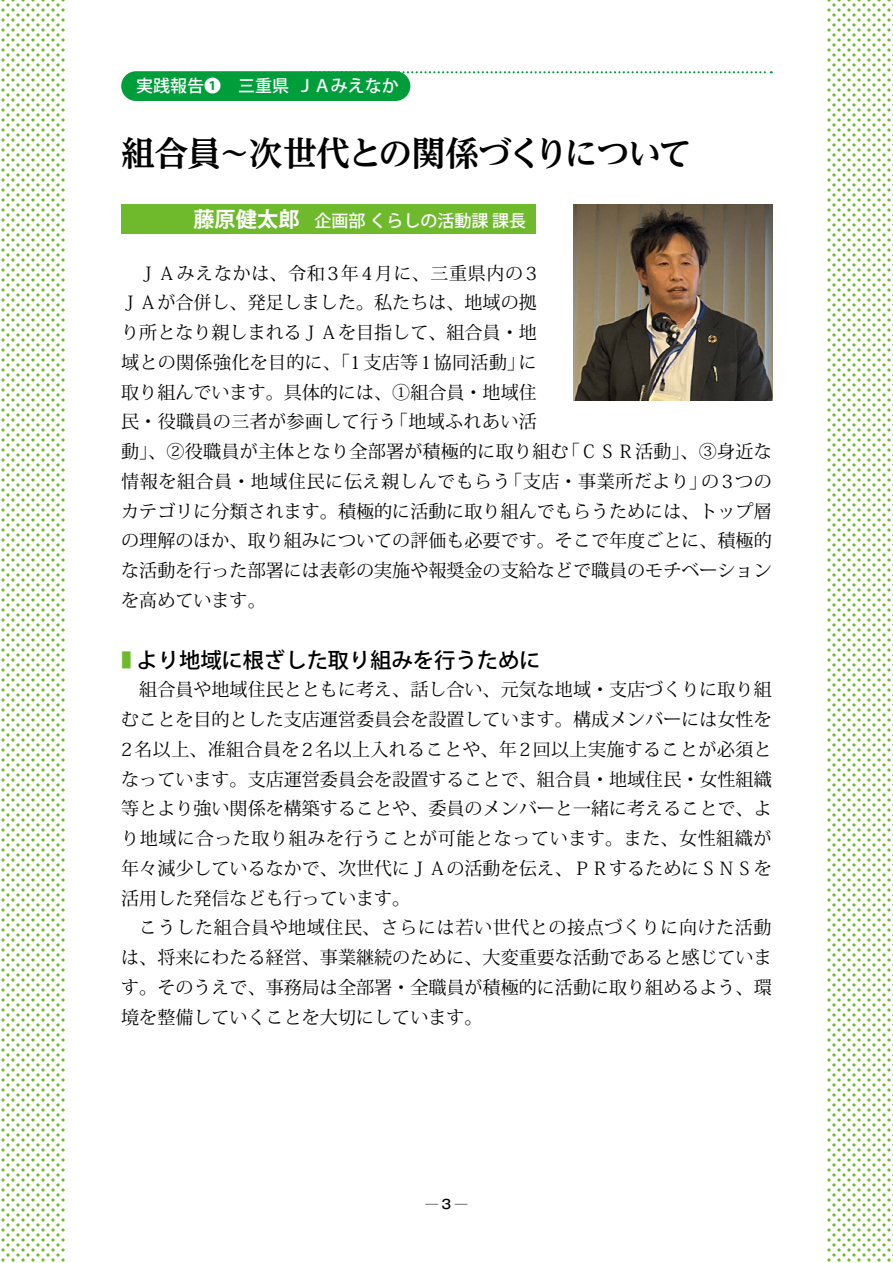
<style>
.page{position:relative;width:893px;height:1263px;background:#fff}
.page>*{position:absolute;margin:0;border:0;box-sizing:border-box;transform-origin:0 0}
.t1{font:700 34.05px "UD Reimin Pr 6";letter-spacing:-.06em;color:#000}
.t2{font:500 21.3px "Koz Go Pro";color:#000}
.t3{font:18px/29.7px "Koz Min Pro";color:#000;text-align:justify}
.t4{font:500 16.95px "Koz Go Pro";color:#fff}
.t5{font:500 12.75px "Gothic MB101 Pro";color:#000}
.s1{font-weight:700;font-size:21.3px}
.s2{color:#6fba2c}
</style>
<div class="page">
<svg style="left:1px;top:0;width:64px;height:1262px"></svg>
<svg style="left:827px;top:0;width:66px;height:1262px"></svg>
<svg style="left:399px;top:71px;width:373px;height:2px"></svg>
<div style="left:121px;top:204px;width:415px;height:30px;background:#6fba2c"></div>
<div style="left:121px;top:71px;width:289px;height:30px;background:#009e3b;border-radius:15px"></div>
<img style="left:573px;top:204px;width:200px;height:197px">
<p class="t4" style="left:136px;top:75px;width:264px">実践報告❶　三重県 ＪＡみえなか</p>
<h1 class="t1" style="left:121px;top:125px;width:572px">組合員～次世代との関係づくりについて</h1>
<p class="t4" style="left:193px;top:210px;width:334px"><span class="s1">藤原健太郎</span> 企画部 くらしの活動課 課長</p>
<p class="t3" style="left:121px;top:257px;width:652px;text-align:left;text-indent:18px">ＪＡみえなかは、令和3年4月に、三重県内の3<br>ＪＡが合併し、発足しました。私たちは、地域の拠<br>り所となり親しまれるＪＡを目指して、組合員・地<br>域との関係強化を目的に、「1支店等1協同活動」に<br>取り組んでいます。具体的には、①組合員・地域住<br>民・役職員の三者が参画して行う「地域ふれあい活<br>動」、②役職員が主体となり全部署が積極的に取り組む「ＣＳＲ活動」、③身近な情報を組合員・地域住民に伝え親しんでもらう「支店・事業所だより」の3つのカテゴリに分類されます。積極的に活動に取り組んでもらうためには、トップ層の理解のほか、取り組みについての評価も必要です。そこで年度ごとに、積極的な活動を行った部署には表彰の実施や報奨金の支給などで職員のモチベーションを高めています。</p>
<p class="t2" style="left:121px;top:646px;width:421px"><span class="s2">■</span> より地域に根ざした取り組みを行うために</p>
<p class="t3" style="left:121px;top:674px;width:652px;text-indent:18px">組合員や地域住民とともに考え、話し合い、元気な地域・支店づくりに取り組むことを目的とした支店運営委員会を設置しています。構成メンバーには女性を2名以上、准組合員を2名以上入れることや、年2回以上実施することが必須となっています。支店運営委員会を設置することで、組合員・地域住民・女性組織等とより強い関係を構築することや、委員のメンバーと一緒に考えることで、より地域に合った取り組みを行うことが可能となっています。また、女性組織が年々減少しているなかで、次世代にＪＡの活動を伝え、ＰＲするためにＳＮＳを活用した発信なども行っています。</p>
<p class="t3" style="left:121px;top:912px;width:652px;text-indent:18px">こうした組合員や地域住民、さらには若い世代との接点づくりに向けた活動は、将来にわたる経営、事業継続のために、大変重要な活動であると感じています。そのうえで、事務局は全部署・全職員が積極的に活動に取り組めるよう、環境を整備していくことを大切にしています。</p>
<p class="t5" style="left:425px;top:1194px;width:43px">─3─</p>
</div>
